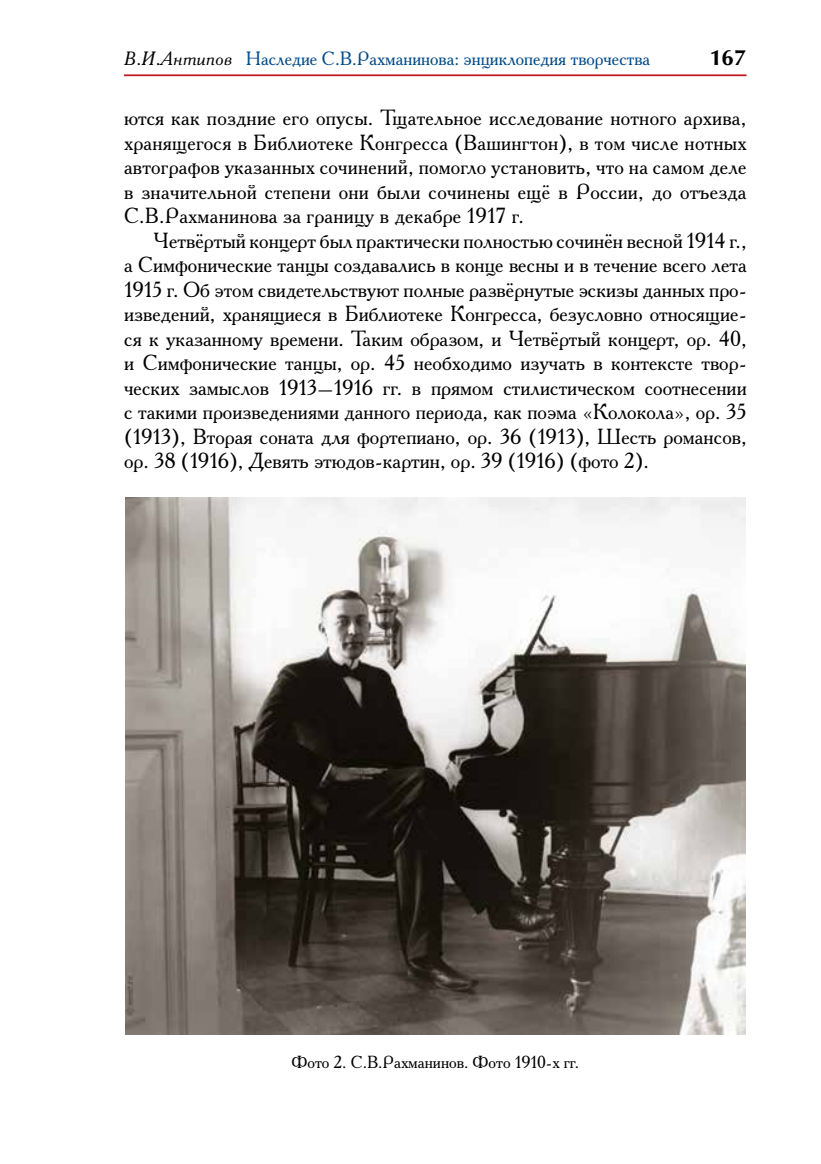
<style>
.page{position:relative;width:821px;height:1164px;background:#fff}
.page>*{position:absolute;margin:0;border:0;box-sizing:border-box;transform-origin:0 0}
.t1{font:21.88px/24.5px "Academy C";color:#000;text-align:justify}
.t2{font:700 21px "Opium New C";color:#000}
.t3{font:19.25px "Academy C";color:#004a89}
.t4{font:17.5px "Academy C";color:#000}
.s1{font-style:italic;color:#000}
</style>
<div class="page">
<hr style="left:124px;top:74px;width:623px;height:2px;background:#bf171b">
<img style="left:125px;top:497px;width:620px;height:537px">
<p class="t3" style="left:124px;top:46px;width:528px"><span class="s1">В.И.Антипов</span> Наследие С.В.Рахманинова: энциклопедия творчества</p>
<p class="t2" style="left:709px;top:44px;width:38px">167</p>
<p class="t1" style="left:124px;top:105px;width:624px">ются как поздние его опусы. Тщательное исследование нотного архива, хранящегося в Библиотеке Конгресса (Вашингтон), в том числе нотных автографов указанных сочинений, помогло установить, что на самом деле в значительной степени они были сочинены ещё в России, до отъезда С.В.Рахманинова за границу в декабре 1917 г.</p>
<p class="t1" style="left:124px;top:228px;width:624px;text-align:left;text-indent:30px">Четвёртый концерт был практически полностью сочинён весной 1914 г., а Симфонические танцы создавались в конце весны и в течение всего лета 1915 г. Об этом свидетельствуют полные развёрнутые эскизы данных про&shy;изведений, хранящиеся в Библиотеке Конгресса, безусловно относящие&shy;ся к указанному времени. Таким образом, и Четвёртый концерт, ор. 40, и Симфонические танцы, ор. 45 необходимо изучать в контексте твор&shy;ческих замыслов 1913–1916 гг. в прямом стилистическом соотнесении с такими произведениями данного периода, как поэма «Колокола», ор. 35 (1913), Вторая соната для фортепиано, ор. 36 (1913), Шесть романсов, ор. 38 (1916), Девять этюдов-картин, ор. 39 (1916) (фото 2).</p>
<p class="t4" style="left:291px;top:1051px;width:289px">Фото 2. С.В.Рахманинов. Фото 1910-х гг.</p>
</div>
